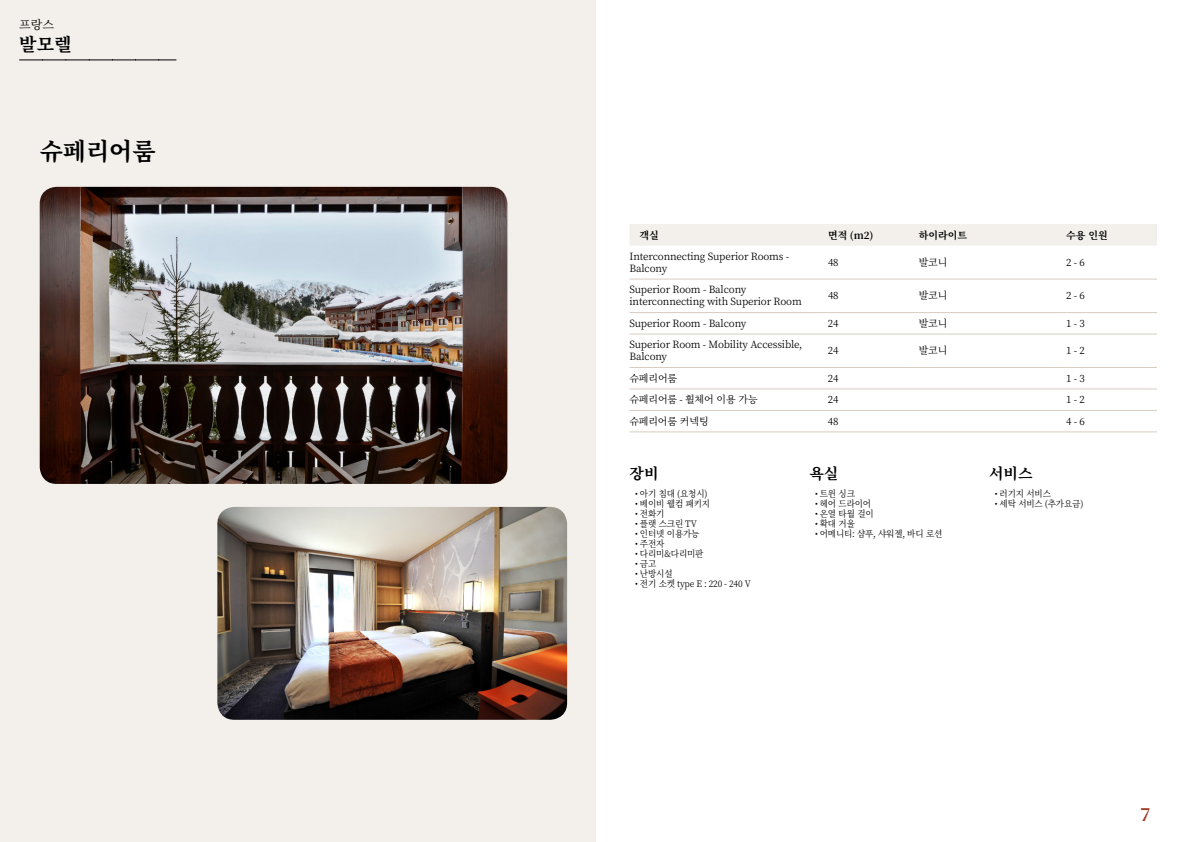
<style>
.page{position:relative;width:1191px;height:842px;background:#fff}
.page>*{position:absolute;margin:0;border:0;box-sizing:border-box;transform-origin:0 0}
.t1{font:700 24px "Noto Serif KR";color:#000}
.t2{font:700 18px "Noto Serif KR";color:#000}
.t3{font:700 18px "Noto Serif KR";color:#9d432c}
.t4{font:700 15px "Noto Serif KR";color:#000}
.t5{font:12px "Noto Serif KR";color:#000}
.t6{font:10px/12px "Noto Serif KR";letter-spacing:-.015em;color:#000}
.t7{font:700 10px "Noto Serif KR";color:#000}
.t8{font:9px "Noto Serif KR";letter-spacing:-.015em;color:#000;scale:.95 1}
</style>
<div class="page">
<div style="left:0;top:0;width:595px;height:842px;background:#f3f0ec"></div>
<img style="left:40px;top:187px;width:467px;height:297px">
<img style="left:217px;top:507px;width:350px;height:213px">
<svg style="left:20px;top:60px;width:156px;height:1px"></svg>
<div style="left:630px;top:224px;width:527px;height:22px;background:#f3f0ec"></div>
<hr style="left:629px;top:279px;width:199px;height:1px;background:#d7cdc1">
<hr style="left:828px;top:279px;width:90px;height:1px;background:#d7cdc1">
<hr style="left:918px;top:279px;width:148px;height:1px;background:#d7cdc1">
<hr style="left:1066px;top:279px;width:91px;height:1px;background:#d7cdc1">
<hr style="left:629px;top:312px;width:199px;height:1px;background:#d7cdc1">
<hr style="left:828px;top:312px;width:90px;height:1px;background:#d7cdc1">
<hr style="left:918px;top:312px;width:148px;height:1px;background:#d7cdc1">
<hr style="left:1066px;top:312px;width:91px;height:1px;background:#d7cdc1">
<hr style="left:629px;top:333px;width:199px;height:1px;background:#d7cdc1">
<hr style="left:828px;top:333px;width:90px;height:1px;background:#d7cdc1">
<hr style="left:918px;top:333px;width:148px;height:1px;background:#d7cdc1">
<hr style="left:1066px;top:333px;width:91px;height:1px;background:#d7cdc1">
<hr style="left:629px;top:367px;width:199px;height:1px;background:#d7cdc1">
<hr style="left:828px;top:367px;width:90px;height:1px;background:#d7cdc1">
<hr style="left:918px;top:367px;width:148px;height:1px;background:#d7cdc1">
<hr style="left:1066px;top:367px;width:91px;height:1px;background:#d7cdc1">
<hr style="left:629px;top:388px;width:199px;height:1px;background:#d7cdc1">
<hr style="left:828px;top:388px;width:90px;height:1px;background:#d7cdc1">
<hr style="left:918px;top:388px;width:148px;height:1px;background:#d7cdc1">
<hr style="left:1066px;top:388px;width:91px;height:1px;background:#d7cdc1">
<hr style="left:629px;top:410px;width:199px;height:1px;background:#d7cdc1">
<hr style="left:828px;top:410px;width:90px;height:1px;background:#d7cdc1">
<hr style="left:918px;top:410px;width:148px;height:1px;background:#d7cdc1">
<hr style="left:1066px;top:410px;width:91px;height:1px;background:#d7cdc1">
<hr style="left:629px;top:431px;width:199px;height:1px;background:#d7cdc1">
<hr style="left:828px;top:431px;width:90px;height:1px;background:#d7cdc1">
<hr style="left:918px;top:431px;width:148px;height:1px;background:#d7cdc1">
<hr style="left:1066px;top:431px;width:91px;height:1px;background:#d7cdc1">
<p class="t5" style="left:19px;top:17px;width:36px">프랑스</p>
<h2 class="t2" style="left:19px;top:34px;width:54px">발모렐</h2>
<h1 class="t1" style="left:40px;top:137px;width:117px">슈페리어룸</h1>
<p class="t7" style="left:639px;top:229px;width:21px">객실</p>
<p class="t7" style="left:828px;top:229px;width:47px">면적 (m2)</p>
<p class="t7" style="left:918px;top:229px;width:50px">하이라이트</p>
<p class="t7" style="left:1066px;top:229px;width:43px">수용 인원</p>
<p class="t6" style="left:629px;top:251px;width:161px">Interconnecting Superior Rooms -<br>Balcony</p>
<p class="t6" style="left:828px;top:257px;width:12px">48</p>
<p class="t6" style="left:918px;top:257px;width:30px">발코니</p>
<p class="t6" style="left:1066px;top:257px;width:20px">2 - 6</p>
<p class="t6" style="left:629px;top:284px;width:174px">Superior Room - Balcony interconnecting with Superior Room</p>
<p class="t6" style="left:828px;top:290px;width:12px">48</p>
<p class="t6" style="left:918px;top:290px;width:30px">발코니</p>
<p class="t6" style="left:1066px;top:290px;width:20px">2 - 6</p>
<p class="t6" style="left:629px;top:317px;width:118px">Superior Room - Balcony</p>
<p class="t6" style="left:828px;top:317px;width:12px">24</p>
<p class="t6" style="left:918px;top:317px;width:30px">발코니</p>
<p class="t6" style="left:1066px;top:317px;width:20px">1 - 3</p>
<p class="t6" style="left:629px;top:339px;width:174px">Superior Room - Mobility Accessible,<br>Balcony</p>
<p class="t6" style="left:828px;top:345px;width:12px">24</p>
<p class="t6" style="left:918px;top:345px;width:30px">발코니</p>
<p class="t6" style="left:1066px;top:345px;width:20px">1 - 2</p>
<p class="t6" style="left:629px;top:372px;width:49px">슈페리어룸</p>
<p class="t6" style="left:828px;top:372px;width:12px">24</p>
<p class="t6" style="left:1066px;top:372px;width:20px">1 - 3</p>
<p class="t6" style="left:629px;top:394px;width:130px">슈페리어룸 - 휠체어 이용 가능</p>
<p class="t6" style="left:828px;top:394px;width:12px">24</p>
<p class="t6" style="left:1066px;top:394px;width:20px">1 - 2</p>
<p class="t6" style="left:629px;top:415px;width:81px">슈페리어룸 커넥팅</p>
<p class="t6" style="left:828px;top:415px;width:12px">48</p>
<p class="t6" style="left:1066px;top:415px;width:20px">4 - 6</p>
<h3 class="t4" style="left:629px;top:465px;width:30px">장비</h3>
<p class="t8" style="left:635px;top:489px;width:78px">• 아기 침대 (요청시)</p>
<p class="t8" style="left:635px;top:499px;width:80px">• 베이비 웰컴 패키지</p>
<p class="t8" style="left:635px;top:509px;width:32px">• 전화기</p>
<p class="t8" style="left:635px;top:519px;width:66px">• 플랫 스크린 TV</p>
<p class="t8" style="left:635px;top:529px;width:69px">• 인터넷 이용가능</p>
<p class="t8" style="left:635px;top:539px;width:32px">• 주전자</p>
<p class="t8" style="left:635px;top:549px;width:73px">• 다리미&amp;다리미판</p>
<p class="t8" style="left:635px;top:559px;width:24px">• 금고</p>
<p class="t8" style="left:635px;top:569px;width:41px">• 난방시설</p>
<p class="t8" style="left:635px;top:579px;width:123px">• 전기 소켓 type E : 220 - 240 V</p>
<h3 class="t4" style="left:809px;top:465px;width:30px">욕실</h3>
<p class="t8" style="left:815px;top:489px;width:44px">• 트윈 싱크</p>
<p class="t8" style="left:815px;top:499px;width:61px">• 헤어 드라이어</p>
<p class="t8" style="left:815px;top:509px;width:63px">• 온열 타월 걸이</p>
<p class="t8" style="left:815px;top:519px;width:44px">• 확대 거울</p>
<p class="t8" style="left:815px;top:529px;width:136px">• 어메니티: 샴푸, 샤워젤, 바디 로션</p>
<h3 class="t4" style="left:989px;top:465px;width:45px">서비스</h3>
<p class="t8" style="left:994px;top:489px;width:61px">• 러기지 서비스</p>
<p class="t8" style="left:994px;top:499px;width:95px">• 세탁 서비스 (추가요금)</p>
<h2 class="t3" style="left:1140px;top:804px;width:12px">7</h2>
</div>
